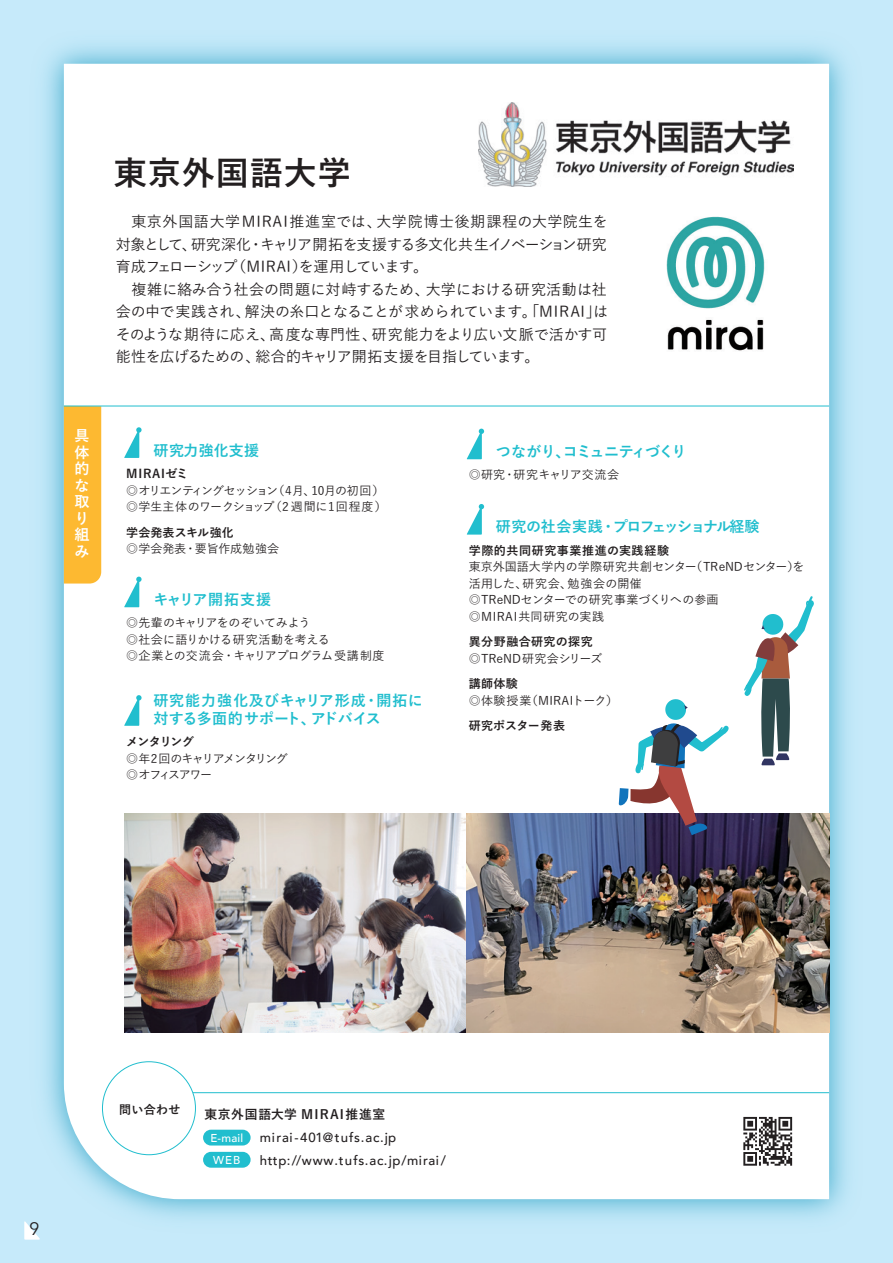
<style>
.page{position:relative;width:893px;height:1263px;background:#c6eafa}
.page>*{position:absolute;margin:0;border:0;box-sizing:border-box;transform-origin:0 0}
.t1{font:700 33px "Yu Go";letter-spacing:.03em;color:#231f20}
.t2{font:18px "Avenir Next";color:#231f20}
.t3{font:500 15px/22.5px "Yu Go";letter-spacing:-.05em;color:#231f20;text-align:justify}
.t4{font:700 15px/18px "Yu Go";letter-spacing:.03em;color:#21bece}
.t5{font:700 15px "Yu Go";letter-spacing:-.12em;color:#21bece}
.t6{font:700 15px "Yu Go";letter-spacing:-.08em;color:#21bece}
.t7{font:700 15px/16.5px "Yu Go";color:#fff}
.t8{font:700 15px "Yu Go";letter-spacing:.06em;color:#21bece}
.t9{font:700 15px "Yu Go";letter-spacing:-.005em;color:#21bece}
.t10{font:500 13.2px/22.4px "Avenir";letter-spacing:.045em;color:#231f20}
.t11{font:700 12.75px "Yu Go";letter-spacing:.07em;color:#231f20}
.t12{font:500 12px/16.5px "Yu Go";letter-spacing:.01em;color:#231f20}
.t13{font:500 12px/16.5px "Yu Go";letter-spacing:-.01em;color:#231f20}
.t14{font:500 12px/16.5px "Yu Go";letter-spacing:-.03em;color:#231f20}
.t15{font:700 12px "Yu Go";letter-spacing:.03em;color:#231f20}
.t16{font:700 12px "Yu Go";letter-spacing:.05em;color:#231f20}
.t17{font:500 12px/16.5px "Yu Go";letter-spacing:-.12em;color:#231f20}
.t18{font:700 12px "Yu Go";letter-spacing:.01em;color:#231f20}
.t19{font:500 12px "Yu Go";letter-spacing:.02em;color:#231f20}
.t20{font:500 11.4px/22.2px "Avenir";letter-spacing:.02em;color:#fff}
</style>
<div class="page">
<svg style="left:24px;top:1221px;width:16px;height:18px"></svg>
<img style="left:26px;top:44px;width:823px;height:1193px">
<div style="left:64px;top:64px;width:765px;height:1135px;background:#fff"></div>
<img style="left:124px;top:814px;width:705px;height:219px">
<hr style="left:182px;top:1092px;width:647px;height:1px;background:#21bece">
<div style="left:203px;top:1130px;width:48px;height:15px;background:#21bece;border-radius:8px"></div>
<div style="left:203px;top:1152px;width:48px;height:16px;background:#21bece;border-radius:8px"></div>
<div style="left:102px;top:1061px;width:94px;height:94px;background:#fff"></div>
<div style="left:64px;top:407px;width:37px;height:176px;background:#fdb931"></div>
<hr style="left:64px;top:406px;width:765px;height:1px;background:#21bece">
<svg style="left:124px;top:427px;width:18px;height:31px"></svg>
<svg style="left:467px;top:429px;width:17px;height:30px"></svg>
<svg style="left:124px;top:577px;width:18px;height:30px"></svg>
<svg style="left:467px;top:504px;width:17px;height:31px"></svg>
<svg style="left:124px;top:695px;width:18px;height:31px"></svg>
<img style="left:479px;top:102px;width:315px;height:84px">
<img style="left:660px;top:214px;width:110px;height:145px">
<svg style="left:619px;top:698px;width:114px;height:137px;background:#b4b6c0"></svg>
<svg style="left:740px;top:594px;width:75px;height:171px;background:#c2cbcb"></svg>
<div style="left:738px;top:1112px;width:59px;height:58px;background:#fff"></div>
<svg style="left:743px;top:1117px;width:49px;height:49px"></svg>
<h1 class="t1" style="left:114px;top:154px;width:238px">東京外国語大学</h1>
<p class="t3" style="left:116px;top:208px;width:493px;text-indent:16px">東京外国語大学MIRAI推進室では、大学院博士後期課程の大学院生を対象として、研究深化・キャリア開拓を支援する多文化共生イノベーション研究育成フェローシップ（MIRAI）を運用しています。</p>
<p class="t3" style="left:116px;top:276px;width:494px;text-indent:16px">複雑に絡み合う社会の問題に対峙するため、大学における研究活動は社会の中で実践され、解決の糸口となることが求められています。「MIRAI」はそのような期待に応え、高度な専門性、研究能力をより広い文脈で活かす可能性を広げるための、総合的キャリア開拓支援を目指しています。</p>
<p class="t7" style="left:74px;top:428px;width:16px">具体的な取り組み</p>
<p class="t9" style="left:153px;top:442px;width:107px">研究力強化支援</p>
<p class="t16" style="left:126px;top:467px;width:64px">MIRAIゼミ</p>
<p class="t14" style="left:126px;top:480px;width:262px">◎オリエンティングセッション（4月、10月の初回）◎学生主体のワークショップ（2週間に1回程度）</p>
<p class="t18" style="left:126px;top:525px;width:109px">学会発表スキル強化</p>
<p class="t13" style="left:126px;top:539px;width:154px">◎学会発表・要旨作成勉強会</p>
<p class="t8" style="left:153px;top:591px;width:119px">キャリア開拓支援</p>
<p class="t13" style="left:126px;top:613px;width:260px">◎先輩のキャリアをのぞいてみよう<br>◎社会に語りかける研究活動を考える<br>◎企業との交流会・キャリアプログラム受講制度</p>
<p class="t4" style="left:153px;top:692px;width:271px">研究能力強化及びキャリア形成・開拓に対する多面的サポート、アドバイス</p>
<p class="t15" style="left:126px;top:735px;width:69px">メンタリング</p>
<p class="t17" style="left:126px;top:748px;width:163px">◎年2 回のキャリアメンタリング◎オフィスアワー</p>
<p class="t6" style="left:496px;top:443px;width:192px">つながり、コミュニティづくり</p>
<p class="t12" style="left:469px;top:465px;width:152px">◎研究・研究キャリア交流会</p>
<p class="t5" style="left:496px;top:518px;width:265px">研究の社会実践・プロフェッショナル経験</p>
<p class="t16" style="left:469px;top:544px;width:202px">学際的共同研究事業推進の実践経験</p>
<p class="t12" style="left:469px;top:557px;width:337px">東京外国語大学内の学際研究共創センター（TReNDセンター）を活用した、研究会、勉強会の開催<br>◎TReNDセンターでの研究事業づくりへの参画<br>◎MIRAI共同研究の実践</p>
<p class="t15" style="left:469px;top:635px;width:125px">異分野融合研究の探究</p>
<p class="t13" style="left:469px;top:649px;width:135px">◎TReND研究会シリーズ</p>
<p class="t15" style="left:469px;top:677px;width:51px">講師体験</p>
<p class="t19" style="left:469px;top:689px;width:151px">◎体験授業（MIRAIトーク）</p>
<p class="t18" style="left:469px;top:719px;width:98px">研究ポスター発表</p>
<p class="t2" style="left:29px;top:1214px;width:12px">9</p>
<p class="t15" style="left:119px;top:1103px;width:63px">問い合わせ</p>
<p class="t11" style="left:205px;top:1107px;width:182px">東京外国語大学 MIRAI推進室</p>
<p class="t10" style="left:260px;top:1126px;width:188px">mirai-401@tufs.ac.jp http://www.tufs.ac.jp/mirai/</p>
<p class="t20" style="left:210px;top:1126px;width:34px">E-mail<br>WEB</p>
</div>
